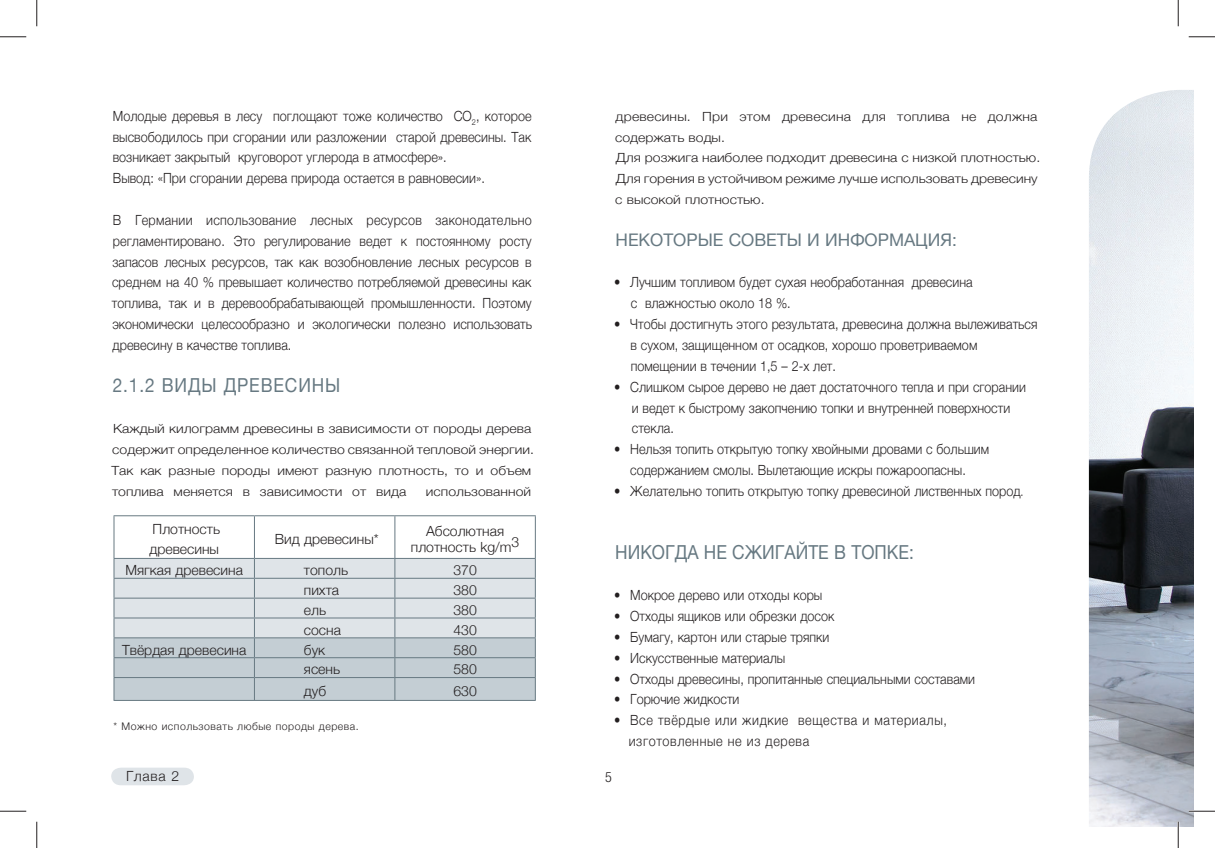
<style>
.page{position:relative;width:1215px;height:848px;background:#fff}
.page>*{position:absolute;margin:0;border:0;box-sizing:border-box;transform-origin:0 0}
.t1{font:19.25px "Helvetica Neue";color:#677982;scale:.9 1}
.t2{font:19.25px "Helvetica Neue";letter-spacing:.05em;color:#677982;scale:.9 1}
.t3{font:17.32px "Helvetica Neue";color:#677982}
.t4{font:300 14px/20.8px "Helvetica Neue";color:#231f20;scale:.9 1}
.t5{font:300 14px/19.2px "Helvetica Neue";color:#231f20}
.t6{font:300 14px/20.8px "Helvetica Neue";letter-spacing:.05em;color:#231f20;scale:.9 1}
.t7{font:300 condensed 14px "Helvetica Neue LT Std";color:#231f20}
.t8{font:300 12.6px/20.8px "Helvetica Neue";color:#231f20;scale:1.11 1}
.t9{font:300 10.5px "Helvetica Neue";letter-spacing:.05em;color:#231f20}
.s1{font-family:"Helvetica Neue LT Std";font-stretch:condensed}
</style>
<div class="page">
<img style="left:1088px;top:90px;width:105px;height:735px">
<hr style="left:114px;top:515px;width:140px;height:1px;background:#677982">
<hr style="left:114px;top:516px;width:1px;height:42px;background:#677982">
<hr style="left:254px;top:515px;width:141px;height:1px;background:#677982">
<hr style="left:254px;top:516px;width:1px;height:42px;background:#677982">
<hr style="left:395px;top:515px;width:141px;height:1px;background:#677982">
<hr style="left:394px;top:516px;width:1px;height:42px;background:#677982">
<hr style="left:535px;top:516px;width:1px;height:42px;background:#677982">
<svg style="left:114px;top:558px;width:422px;height:141px"></svg>
<hr style="left:114px;top:699px;width:422px;height:1px;background:#677982">
<svg style="left:111px;top:767px;width:83px;height:18px"></svg>
<hr style="left:1188px;top:810px;width:26px;height:2px;background:#fff">
<hr style="left:1177px;top:821px;width:2px;height:26px;background:#fff">
<svg style="left:0;top:36px;width:26px;height:1px"></svg>
<svg style="left:1188px;top:36px;width:26px;height:1px"></svg>
<svg style="left:0;top:810px;width:26px;height:1px"></svg>
<svg style="left:1188px;top:810px;width:26px;height:1px"></svg>
<svg style="left:36px;top:0;width:1px;height:26px"></svg>
<svg style="left:36px;top:821px;width:1px;height:26px"></svg>
<svg style="left:1177px;top:0;width:1px;height:26px"></svg>
<svg style="left:1177px;top:821px;width:1px;height:26px"></svg>
<p class="t4" style="left:113px;top:105px;width:467px">Молодые деревья в лесу поглощают тоже количество СО<sub>2</sub>, которое высвободилось при сгорании или разложении старой древесины. Так возникает закрытый круговорот углерода в атмосфере».<br>Вывод: «При сгорании дерева природа остается в равновесии».</p>
<p class="t4" style="left:112px;top:209px;width:468px;text-align:justify">В Германии использование лесных ресурсов законодательно регламентировано. Это регулирование ведет к постоянному росту запасов лесных ресурсов, так как возобновление лесных ресурсов в среднем на 40 % превышает количество потребляемой древесины как топлива, так и в деревообрабатывающей промышленности. Поэтому экономически целесообразно и экологически полезно использовать древесину в качестве топлива.</p>
<h1 class="t2" style="left:113px;top:373px;width:254px">2.1.2 ВИДЫ ДРЕВЕСИНЫ</h1>
<p class="t8" style="left:111px;top:418px;width:382px">Каждый килограмм древесины в зависимости от породы дерева содержит определенное количество связанной тепловой энергии.<br>Так как разные породы имеют разную плотность, то и объем топлива меняется в зависимости от вида</p>
<p class="t8" style="left:426px;top:480px;width:96px">использованной</p>
<p class="t5" style="left:149px;top:519px;width:72px">Плотность древесины</p>
<p class="t5" style="left:275px;top:529px;width:105px">Вид древесины*</p>
<p class="t5" style="left:411px;top:522px;width:110px;line-height:15.8px;text-align:center">Абсолютная плотность kg/m3</p>
<p class="t5" style="left:125px;top:560px;width:119px">Мягкая древесина</p>
<p class="t5" style="left:304px;top:560px;width:46px">тополь</p>
<p class="t5" style="left:453px;top:560px;width:25px">370</p>
<p class="t5" style="left:304px;top:580px;width:37px">пихта</p>
<p class="t5" style="left:453px;top:580px;width:25px">380</p>
<p class="t5" style="left:304px;top:599px;width:24px">ель</p>
<p class="t5" style="left:453px;top:599px;width:25px">380</p>
<p class="t5" style="left:304px;top:619px;width:39px">сосна</p>
<p class="t5" style="left:453px;top:619px;width:25px">430</p>
<p class="t5" style="left:122px;top:639px;width:126px">Твёрдая древесина</p>
<p class="t5" style="left:304px;top:639px;width:23px">бук</p>
<p class="t5" style="left:453px;top:639px;width:25px">580</p>
<p class="t5" style="left:304px;top:659px;width:38px">ясень</p>
<p class="t5" style="left:453px;top:659px;width:25px">580</p>
<p class="t5" style="left:304px;top:680px;width:24px">дуб</p>
<p class="t5" style="left:453px;top:680px;width:25px">630</p>
<p class="t9" style="left:114px;top:720px;width:247px">* Можно использовать любые породы дерева.</p>
<p class="t5" style="left:126px;top:765px;width:55px">Глава 2</p>
<p class="t8" style="left:615px;top:105px;width:384px">древесины. При этом древесина для топлива не должна содержать воды.<br>Для розжига наиболее подходит древесина с низкой плотностью.<br>Для горения в устойчивом режиме лучше использовать древесину с высокой плотностью.</p>
<p class="t3" style="left:615px;top:229px;width:343px">НЕКОТОРЫЕ СОВЕТЫ И ИНФОРМАЦИЯ:</p>
<p class="t4" style="left:630px;top:272px;width:381px;text-indent:-17px">• Лучшим топливом будет сухая необработанная древесина с влажностью около 18 %.</p>
<p class="t4" style="left:630px;top:313px;width:453px;text-indent:-16px">• Чтобы достигнуть этого результата, древесина должна вылеживаться в сухом, защищенном от осадков, хорошо проветриваемом помещении в течении 1,5 – 2-х лет.</p>
<p class="t4" style="left:632px;top:376px;width:439px;text-indent:-18px">• Слишком сырое дерево не дает достаточного тепла и при сгорании и ведет к быстрому закопчению топки и внутренней поверхности стекла.</p>
<p class="t4" style="left:614px;top:438px;width:418px;text-align:center">• Нельзя топить открытую топку хвойными дровами с большим содержанием смолы. Вылетающие искры пожароопасны.</p>
<p class="t4" style="left:614px;top:480px;width:456px">• Желательно топить открытую топку древесиной лиственных пород<span class="s1">.</span></p>
<h1 class="t1" style="left:615px;top:540px;width:333px">НИКОГДА НЕ СЖИГАЙТЕ В ТОПКЕ:</h1>
<p class="t4" style="left:614px;top:584px;width:233px">• Мокрое дерево или отходы коры</p>
<p class="t4" style="left:614px;top:605px;width:246px">• Отходы ящиков или обрезки досок</p>
<p class="t4" style="left:614px;top:626px;width:241px">• Бумагу, картон или старые тряпки</p>
<p class="t4" style="left:614px;top:647px;width:192px">• Искусственные материалы</p>
<p class="t4" style="left:614px;top:667px;width:403px">• Отходы древесины, пропитанные специальными составами</p>
<p class="t4" style="left:614px;top:688px;width:141px">• Горючие жидкости</p>
<p class="t6" style="left:629px;top:709px;width:355px;text-indent:-15px">• Все твёрдые или жидкие вещества и материалы, изготовленные не из дерева</p>
<p class="t7" style="left:605px;top:771px;width:8px">5</p>
</div>
